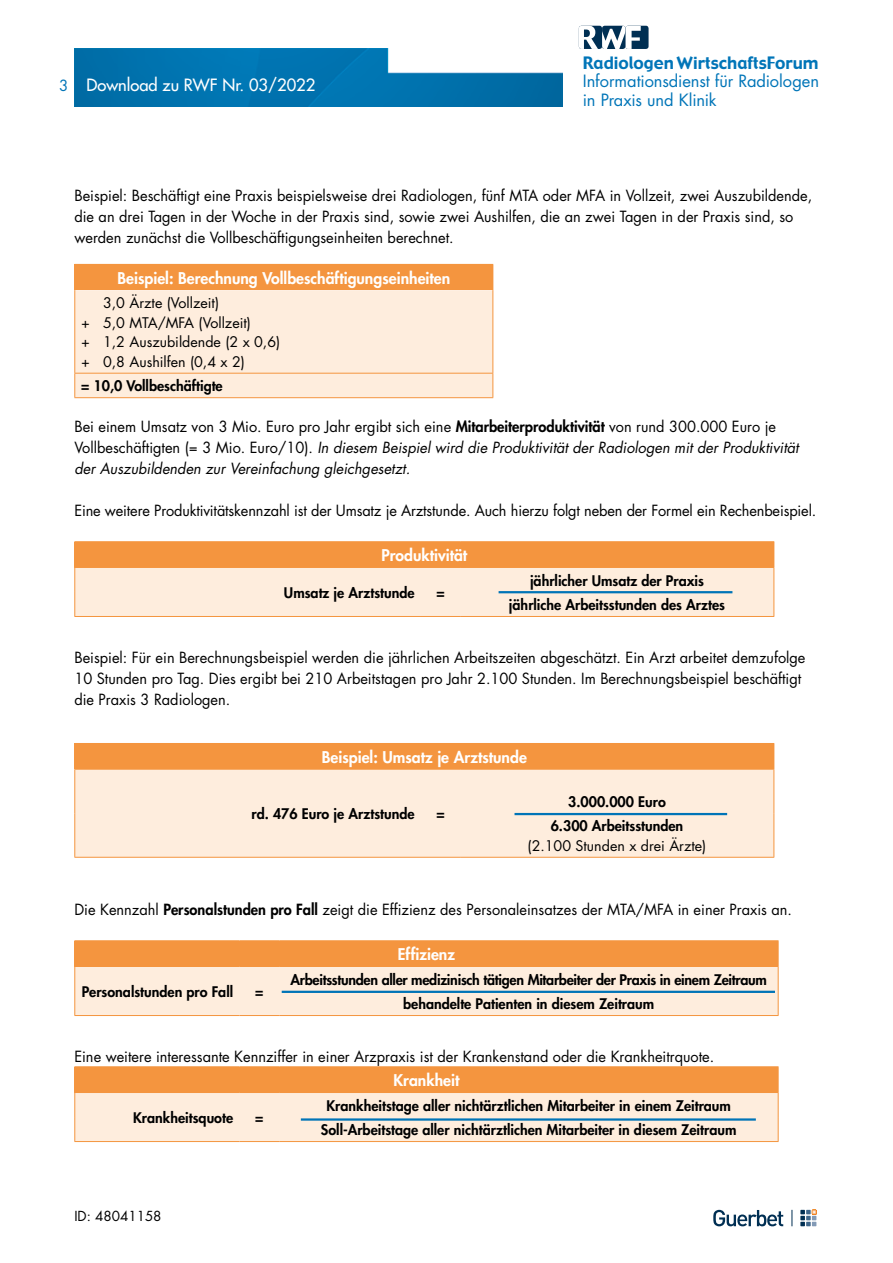
<style>
.page{position:relative;width:893px;height:1263px;background:#fff}
.page>*{position:absolute;margin:0;border:0;box-sizing:border-box;transform-origin:0 0}
.t1{font:16.65px "Gadget";color:#0075b8}
.t2{font:16.5px/18.8px "Futura Std";letter-spacing:-.005em;color:#0075b8}
.t3{font:500 16.5px "Futura Std";color:#fff}
.t4{font:800 15.75px "Futura Std";color:#fff}
.t5{font:15px/21px "Futura Std";color:#000}
.t6{font:italic 15px/21px "Futura Std";color:#000}
.t7{font:15px "Futura Std";color:#0074b7}
.t8{font:800 14.25px/24.5px "Futura Std";color:#000;text-align:center}
.t9{font:14.25px/19.5px "Futura Std";color:#000}
.t10{font:800 14.25px/24.5px "Futura Std";letter-spacing:-.02em;color:#000;text-align:center}
.t11{font:13.5px "Futura Std";color:#000}
.s1{font-style:normal}
.s2{font-weight:800;font-style:normal}
.s3{font-weight:800}
</style>
<div class="page">
<svg style="left:713px;top:1210px;width:70px;height:16px"></svg>
<svg style="left:792px;top:1210px;width:1px;height:16px"></svg>
<svg style="left:800px;top:1210px;width:16px;height:16px"></svg>
<div style="left:625px;top:26px;width:24px;height:23px;background:#002f53;border-radius:3px"></div>
<svg style="left:579px;top:26px;width:62px;height:23px"></svg>
<img style="left:74px;top:49px;width:489px;height:57px">
<div style="left:75px;top:264px;width:418px;height:26px;background:#f4953f"></div>
<div style="left:75px;top:290px;width:417px;height:107px;background:#feeddd"></div>
<hr style="left:74px;top:264px;width:419px;height:1px;background:#f4953f">
<svg style="left:74px;top:265px;width:1px;height:25px"></svg>
<hr style="left:74px;top:290px;width:1px;height:83px;background:#f4953f">
<hr style="left:492px;top:290px;width:1px;height:83px;background:#f4953f">
<svg style="left:74px;top:374px;width:1px;height:23px"></svg>
<svg style="left:492px;top:374px;width:1px;height:23px"></svg>
<hr style="left:74px;top:373px;width:419px;height:1px;background:#f4953f">
<hr style="left:74px;top:397px;width:419px;height:1px;background:#f4953f">
<hr style="left:74px;top:541px;width:347px;height:1px;background:#f4953f">
<hr style="left:421px;top:541px;width:39px;height:1px;background:#f4953f">
<hr style="left:460px;top:541px;width:314px;height:1px;background:#f4953f">
<hr style="left:74px;top:616px;width:347px;height:1px;background:#f4953f">
<hr style="left:421px;top:616px;width:39px;height:1px;background:#f4953f">
<hr style="left:460px;top:616px;width:314px;height:1px;background:#f4953f">
<svg style="left:74px;top:542px;width:700px;height:74px;background:#facea6"></svg>
<hr style="left:74px;top:567px;width:347px;height:1px;background:#f4953f">
<hr style="left:421px;top:567px;width:39px;height:1px;background:#f4953f">
<hr style="left:460px;top:567px;width:314px;height:1px;background:#f4953f">
<div style="left:75px;top:743px;width:699px;height:26px;background:#f4953f"></div>
<div style="left:75px;top:770px;width:698px;height:87px;background:#feeddd"></div>
<hr style="left:74px;top:743px;width:347px;height:1px;background:#f4953f">
<svg style="left:74px;top:744px;width:1px;height:25px"></svg>
<hr style="left:773px;top:770px;width:1px;height:43px;background:#f4953f">
<hr style="left:773px;top:813px;width:1px;height:44px;background:#f4953f">
<hr style="left:74px;top:857px;width:347px;height:1px;background:#f4953f">
<hr style="left:421px;top:857px;width:39px;height:1px;background:#f4953f">
<hr style="left:460px;top:857px;width:314px;height:1px;background:#f4953f">
<hr style="left:74px;top:770px;width:1px;height:43px;background:#f4953f">
<hr style="left:74px;top:813px;width:1px;height:44px;background:#f4953f">
<hr style="left:74px;top:769px;width:347px;height:1px;background:#f4953f">
<hr style="left:421px;top:769px;width:39px;height:1px;background:#f4953f">
<hr style="left:460px;top:769px;width:314px;height:1px;background:#f4953f">
<hr style="left:74px;top:940px;width:166px;height:1px;background:#f4953f">
<hr style="left:240px;top:940px;width:39px;height:1px;background:#f4953f">
<hr style="left:279px;top:940px;width:499px;height:1px;background:#f4953f">
<hr style="left:74px;top:1015px;width:166px;height:1px;background:#f4953f">
<hr style="left:240px;top:1015px;width:39px;height:1px;background:#f4953f">
<hr style="left:279px;top:1015px;width:499px;height:1px;background:#f4953f">
<svg style="left:74px;top:941px;width:705px;height:74px;background:#f9cda5"></svg>
<hr style="left:74px;top:966px;width:166px;height:1px;background:#f4953f">
<hr style="left:240px;top:966px;width:39px;height:1px;background:#f4953f">
<hr style="left:279px;top:966px;width:499px;height:1px;background:#f4953f">
<hr style="left:74px;top:1066px;width:166px;height:1px;background:#f4953f">
<hr style="left:240px;top:1066px;width:39px;height:1px;background:#f4953f">
<hr style="left:279px;top:1066px;width:499px;height:1px;background:#f4953f">
<hr style="left:74px;top:1141px;width:166px;height:1px;background:#f4953f">
<hr style="left:240px;top:1141px;width:39px;height:1px;background:#f4953f">
<hr style="left:279px;top:1141px;width:499px;height:1px;background:#f4953f">
<svg style="left:74px;top:1067px;width:705px;height:74px;background:#facda5"></svg>
<hr style="left:74px;top:1092px;width:166px;height:1px;background:#f4953f">
<hr style="left:240px;top:1092px;width:39px;height:1px;background:#f4953f">
<hr style="left:279px;top:1092px;width:499px;height:1px;background:#f4953f">
<hr style="left:499px;top:591px;width:233px;height:2px;background:#0074b7">
<hr style="left:514px;top:813px;width:213px;height:2px;background:#0074b7">
<hr style="left:282px;top:991px;width:493px;height:2px;background:#0074b7">
<hr style="left:301px;top:1118px;width:455px;height:3px;background:#0074b7">
<p class="t7" style="left:59px;top:76px;width:11px">3</p>
<p class="t3" style="left:86px;top:74px;width:230px">Download zu RWF Nr. 03/2022</p>
<p class="t1" style="left:583px;top:52px;width:237px">Radiologen WirtschaftsForum</p>
<p class="t2" style="left:583px;top:72px;width:238px">Informationsdienst für Radiologen in Praxis und Klinik</p>
<p class="t5" style="left:74px;top:185px;width:739px">Beispiel: Beschäftigt eine Praxis beispielsweise drei Radiologen, fünf MTA oder MFA in Vollzeit, zwei Auszubildende, die an drei Tagen in der Woche in der Praxis sind, sowie zwei Aushilfen, die an zwei Tagen in der Praxis sind, so werden zunächst die Vollbeschäftigungseinheiten berechnet.</p>
<p class="t4" style="left:117px;top:268px;width:334px">Beispiel: Berechnung Vollbeschäftigungseinheiten</p>
<p class="t9" style="left:81px;top:293px;width:201px;text-indent:22px">3,0 Ärzte (Vollzeit)<br>+ 5,0 MTA/MFA (Vollzeit)<br>+ 1,2 Auszubildende (2 x 0,6) + 0,8 Aushilfen (0,4 x 2)</p>
<p class="t8" style="left:81px;top:374px;width:143px">= 10,0 Vollbeschäftigte</p>
<p class="t6" style="left:74px;top:416px;width:726px"><span class="s1">Bei einem Umsatz von 3 Mio. Euro pro Jahr ergibt sich eine</span> <span class="s2">Mitarbeiterproduktivität</span> <span class="s1">von rund 300.000 Euro je<br>Vollbeschäftigten (= 3 Mio. Euro/10).</span> In diesem Beispiel wird die Produktivität der Radiologen mit der Produktivität der Auszubildenden zur Vereinfachung gleichgesetzt.</p>
<p class="t5" style="left:74px;top:500px;width:743px">Eine weitere Produktivitätskennzahl ist der Umsatz je Arztstunde. Auch hierzu folgt neben der Formel ein Rechenbeispiel.</p>
<p class="t4" style="left:381px;top:545px;width:87px">Produktivität</p>
<p class="t8" style="left:284px;top:580px;width:132px">Umsatz je Arztstunde</p>
<p class="t8" style="left:436px;top:580px;width:10px">=</p>
<p class="t8" style="left:509px;top:568px;width:218px">jährlicher Umsatz der Praxis jährliche Arbeitsstunden des Arztes</p>
<p class="t5" style="left:74px;top:647px;width:733px">Beispiel: Für ein Berechnungsbeispiel werden die jährlichen Arbeitszeiten abgeschätzt. Ein Arzt arbeitet demzufolge<br>10 Stunden pro Tag. Dies ergibt bei 210 Arbeitstagen pro Jahr 2.100 Stunden. Im Berechnungsbeispiel beschäftigt die Praxis 3 Radiologen.</p>
<p class="t4" style="left:322px;top:747px;width:207px">Beispiel: Umsatz je Arztstunde</p>
<p class="t8" style="left:251px;top:802px;width:165px">rd. 476 Euro je Arztstunde</p>
<p class="t8" style="left:436px;top:802px;width:10px">=</p>
<p class="t8" style="left:551px;top:789px;width:134px">3.000.000 Euro<br>6.300 Arbeitsstunden</p>
<p class="t9" style="left:528px;top:836px;width:180px">(2.100 Stunden x drei Ärzte)</p>
<p class="t5" style="left:74px;top:899px;width:719px">Die Kennzahl <span class="s3">Personalstunden pro Fall</span> zeigt die Effizienz des Personaleinsatzes der MTA/MFA in einer Praxis an.</p>
<p class="t4" style="left:398px;top:944px;width:59px">Effizienz</p>
<p class="t8" style="left:82px;top:979px;width:153px">Personalstunden pro Fall</p>
<p class="t8" style="left:255px;top:979px;width:10px">=</p>
<p class="t10" style="left:290px;top:967px;width:478px">Arbeitsstunden aller medizinisch tätigen Mitarbeiter der Praxis in einem Zeitraum behandelte Patienten in diesem Zeitraum</p>
<p class="t5" style="left:74px;top:1046px;width:641px">Eine weitere interessante Kennziffer in einer Arzpraxis ist der Krankenstand oder die Krankheitrquote.</p>
<p class="t4" style="left:393px;top:1070px;width:67px">Krankheit</p>
<p class="t8" style="left:133px;top:1105px;width:102px">Krankheitsquote</p>
<p class="t8" style="left:255px;top:1105px;width:10px">=</p>
<p class="t8" style="left:321px;top:1093px;width:417px">Krankheitstage aller nichtärztlichen Mitarbeiter in einem Zeitraum<br>Soll-Arbeitstage aller nichtärztlichen Mitarbeiter in diesem Zeitraum</p>
<p class="t11" style="left:74px;top:1207px;width:89px">ID: 48041158</p>
</div>
